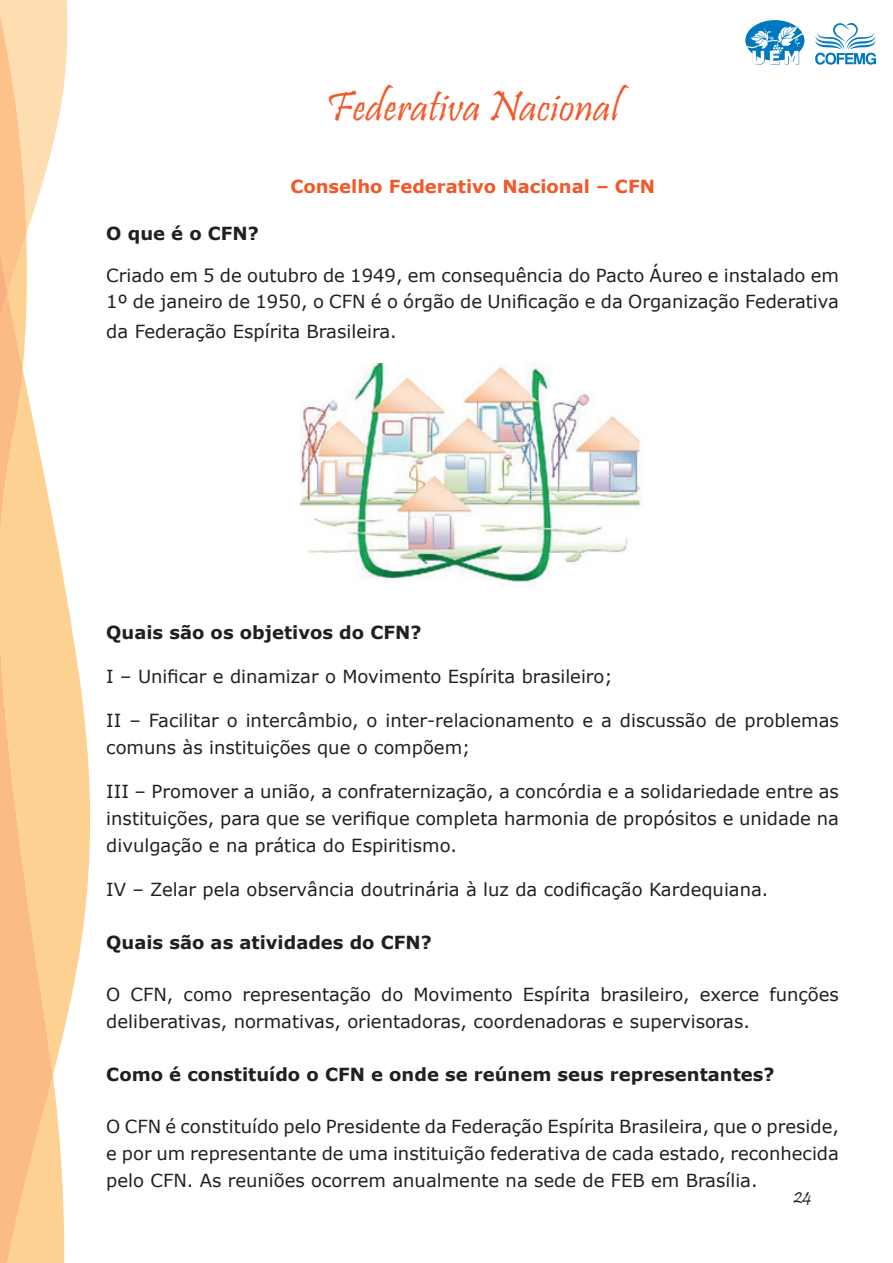
<style>
.page{position:relative;width:893px;height:1263px;background:#fff}
.page>*{position:absolute;margin:0;border:0;box-sizing:border-box;transform-origin:0 0}
.t1{font:43.5px "Pristina";letter-spacing:.01em;color:#f1592a}
.t2{font:19.5px "Pristina";color:#231f20}
.t3{font:18px/27px "Verdana";color:#231f20}
.t4{font:700 18px "Verdana";color:#231f20}
.t5{font:700 18px "Verdana";color:#f1592a}
</style>
<div class="page">
<svg style="left:64px;top:582px;width:26px;height:448px;fill:#fdd192"></svg>
<svg style="left:53px;top:522px;width:11px;height:741px;background:#fdd7a2"></svg>
<svg style="left:0;top:318px;width:53px;height:945px;background:#fccc95"></svg>
<svg style="left:0;top:0;width:67px;height:318px"></svg>
<svg style="left:815px;top:23px;width:61px;height:42px"></svg>
<svg style="left:745px;top:20px;width:59px;height:45px"></svg>
<img style="left:301px;top:364px;width:342px;height:223px">
<h1 class="t1" style="left:326px;top:83px;width:294px">Federativa Nacional</h1>
<p class="t5" style="left:290px;top:174px;width:366px">Conselho Federativo Nacional – CFN</p>
<p class="t4" style="left:106px;top:220px;width:154px">O que é o CFN?</p>
<p class="t3" style="left:106px;top:263px;width:734px;line-height:25.5px">Criado em 5 de outubro de 1949, em consequência do Pacto Áureo e instalado em<br>1º de janeiro de 1950, o CFN é o órgão de Unificação e da Organização Federativa</p>
<p class="t3" style="left:106px;top:318px;width:292px">da Federação Espírita Brasileira.</p>
<p class="t4" style="left:106px;top:620px;width:317px">Quais são os objetivos do CFN?</p>
<p class="t3" style="left:106px;top:663px;width:508px">I – Unificar e dinamizar o Movimento Espírita brasileiro;</p>
<p class="t3" style="left:106px;top:707px;width:734px">II – Facilitar o intercâmbio, o inter-relacionamento e a discussão de problemas comuns às instituições que o compõem;</p>
<p class="t3" style="left:106px;top:778px;width:734px;text-align:justify">III – Promover a união, a confraternização, a concórdia e a solidariedade entre as instituições, para que se verifique completa harmonia de propósitos e unidade na divulgação e na prática do Espiritismo.</p>
<p class="t3" style="left:106px;top:876px;width:664px">IV – Zelar pela observância doutrinária à luz da codificação Kardequiana.</p>
<p class="t4" style="left:106px;top:929px;width:327px">Quais são as atividades do CFN?</p>
<p class="t3" style="left:106px;top:981px;width:734px">O CFN, como representação do Movimento Espírita brasileiro, exerce funções deliberativas, normativas, orientadoras, coordenadoras e supervisoras.</p>
<p class="t4" style="left:106px;top:1061px;width:670px">Como é constituído o CFN e onde se reúnem seus representantes?</p>
<p class="t3" style="left:106px;top:1113px;width:734px;text-align:justify">O CFN é constituído pelo Presidente da Federação Espírita Brasileira, que o preside, e por um representante de uma instituição federativa de cada estado, reconhecida pelo CFN. As reuniões ocorrem anualmente na sede de FEB em Brasília.</p>
<p class="t2" style="left:794px;top:1185px;width:19px">24</p>
</div>
